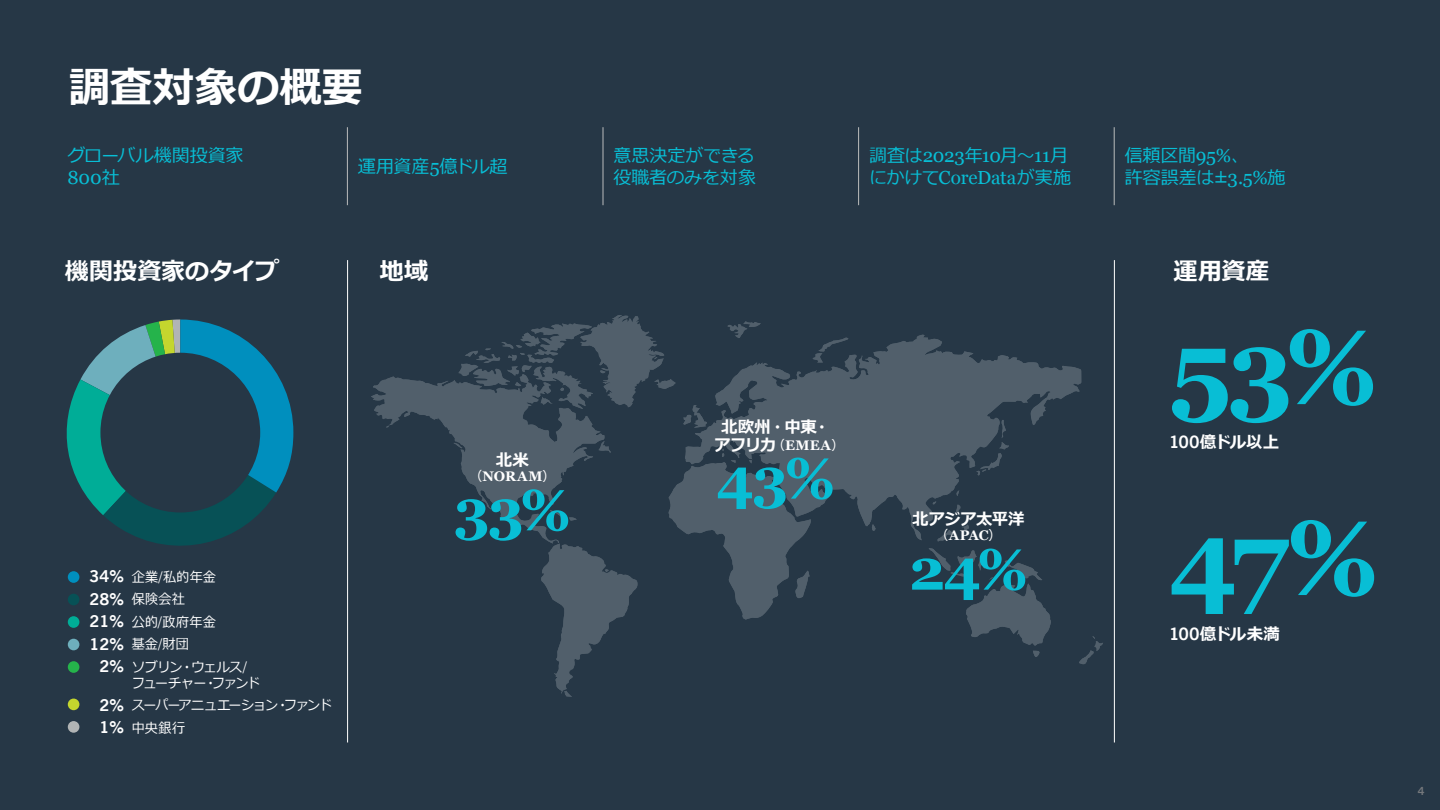
<style>
.page{position:relative;width:1440px;height:810px;background:#263746}
.page>*{position:absolute;margin:0;border:0;box-sizing:border-box;transform-origin:0 0}
.t1{font:700 105.3px "Georgia";color:#08bed5}
.t2{font:700 57.6px "Georgia";color:#08bed5}
.Headline_1{font:700 42px "Meiryo";letter-spacing:.005em;color:#fff}
.t3{font:700 24px "Meiryo";letter-spacing:.005em;color:#fff}
.t4{font:18.9px "Georgia";letter-spacing:-.01em;color:#08bed5}
.t5{font:18px "Meiryo";letter-spacing:-.005em;color:#08bed5}
.t6{font:700 16.5px "Meiryo";letter-spacing:-.025em;color:#fff}
.t7{font:700 16.5px/22.5px "News Gothic BT";color:#fff;text-align:right}
.t8{font:13.8px/22.5px "Meiryo";letter-spacing:.005em;color:#fff;scale:.95 1}
.t9{font:13.8px/22.5px "Meiryo";letter-spacing:-.07em;color:#fff;scale:.95 1}
.t10{font:700 13.8px "Georgia";letter-spacing:-.015em;color:#fff}
.Appendix{font:700 11.25px "News Gothic BT";color:#75787c}
.s1{font-family:"Meiryo";font-size:18px}
.s2{font-family:"Georgia";font-size:18.9px}
.s3{font-family:"News Gothic BT";font-size:14.55px}
.s4{font-family:"Meiryo";font-weight:400;font-size:13.2px}
.s5{font-weight:400;font-size:13.2px}
.s6{font-family:"Georgia";font-size:13.8px}
.s7{font-family:"News Gothic BT";font-size:17.4px}
</style>
<div class="page">
<hr style="left:347px;top:127px;width:1px;height:78px;background:#babcbc">
<hr style="left:603px;top:127px;width:1px;height:78px;background:#babcbc">
<hr style="left:858px;top:127px;width:1px;height:78px;background:#babcbc">
<hr style="left:1114px;top:127px;width:1px;height:78px;background:#babcbc">
<svg style="left:848px;top:334px;width:233px;height:206px;fill:#4c5b67"></svg>
<svg style="left:938px;top:530px;width:15px;height:11px"></svg>
<svg style="left:956px;top:505px;width:5px;height:8px"></svg>
<svg style="left:962px;top:525px;width:8px;height:6px"></svg>
<svg style="left:872px;top:524px;width:4px;height:7px"></svg>
<svg style="left:956px;top:490px;width:3px;height:6px"></svg>
<svg style="left:976px;top:420px;width:33px;height:55px"></svg>
<svg style="left:1079px;top:636px;width:24px;height:29px"></svg>
<svg style="left:929px;top:548px;width:122px;height:109px"></svg>
<svg style="left:371px;top:315px;width:477px;height:382px"></svg>
<hr style="left:347px;top:260px;width:1px;height:482px;background:#fff">
<hr style="left:1114px;top:260px;width:1px;height:482px;background:#fff">
<svg style="left:66px;top:320px;width:227px;height:226px"></svg>
<div style="left:100px;top:353px;width:160px;height:159px;background:#263746;border-radius:80px"></div>
<div style="left:68px;top:571px;width:11px;height:12px;background:#008fbe;border-radius:50%"></div>
<div style="left:68px;top:594px;width:11px;height:11px;background:#075156;border-radius:50%"></div>
<div style="left:68px;top:616px;width:11px;height:12px;background:#00ad97;border-radius:50%"></div>
<div style="left:68px;top:639px;width:11px;height:11px;background:#6eafbd;border-radius:50%"></div>
<div style="left:68px;top:661px;width:11px;height:12px;background:#25b34b;border-radius:50%"></div>
<div style="left:68px;top:699px;width:11px;height:11px;background:#c4d62e;border-radius:50%"></div>
<div style="left:68px;top:721px;width:11px;height:12px;background:#b1b4b5;border-radius:50%"></div>
<p class="Headline_1" style="left:68px;top:58px;width:296px">調査対象の概要</p>
<p class="t5" style="left:68px;top:143px;width:177px">グローバル機関投資家</p>
<p class="t4" style="left:68px;top:164px;width:54px">800<span class="s1">社</span></p>
<p class="t5" style="left:358px;top:154px;width:151px">運用資産<span class="s2">5</span>億ドル超</p>
<p class="t5" style="left:614px;top:143px;width:143px">意思決定ができる</p>
<p class="t5" style="left:614px;top:165px;width:144px">役職者のみを対象</p>
<p class="t4" style="left:869px;top:141px;width:201px"><span class="s1">調査は</span>2023<span class="s1">年</span>10<span class="s1">月～</span>11<span class="s1">月</span></p>
<p class="t4" style="left:869px;top:164px;width:203px"><span class="s1">にかけて</span>CoreData<span class="s1">が実施</span></p>
<p class="t5" style="left:1125px;top:143px;width:126px">信頼区間<span class="s2">95%</span>、</p>
<p class="t5" style="left:1125px;top:165px;width:162px">許容誤差は±<span class="s2">3.5%</span>施</p>
<p class="t3" style="left:65px;top:255px;width:216px">機関投資家のタイプ</p>
<p class="t3" style="left:380px;top:255px;width:50px">地域</p>
<p class="t3" style="left:1174px;top:255px;width:98px">運用資産</p>
<p class="t7" style="left:89px;top:565px;width:36px">34%<br>28%<br>21%<br>12%<br>2%</p>
<p class="t7" style="left:99px;top:694px;width:26px;text-align:left">2%<br>1%</p>
<p class="t8" style="left:132px;top:566px;width:123px">企業<span class="s3">/</span>私的年金<br>保険会社<br>公的<span class="s3">/</span>政府年金<br>基金<span class="s3">/</span>財団<br>ソブリン・ウェルス<span class="s3">/</span></p>
<p class="t9" style="left:132px;top:672px;width:212px">フューチャー・ファンド<br>スーパーアニュエーション・ファンド中央銀行</p>
<p class="t6" style="left:496px;top:449px;width:35px">北米</p>
<p class="t10" style="left:469px;top:466px;width:87px"><span class="s4">（</span>NORAM<span class="s4">）</span></p>
<p class="t2" style="left:454px;top:467px;width:118px">33%</p>
<p class="t6" style="left:721px;top:415px;width:111px">北欧州・中東・</p>
<p class="t6" style="left:714px;top:433px;width:132px">アフリカ<span class="s5">（</span><span class="s6">EMEA</span><span class="s5">）</span></p>
<p class="t2" style="left:716px;top:435px;width:120px">43%</p>
<p class="t6" style="left:912px;top:507px;width:114px">北アジア太平洋</p>
<p class="t10" style="left:935px;top:525px;width:68px"><span class="s4">（</span>APAC<span class="s4">）</span></p>
<p class="t2" style="left:909px;top:526px;width:120px">24%</p>
<p class="t1" style="left:1169px;top:288px;width:210px">53%</p>
<p class="t6" style="left:1169px;top:430px;width:112px"><span class="s7">100</span>億ドル以上</p>
<p class="t1" style="left:1169px;top:479px;width:211px">47%</p>
<p class="t6" style="left:1169px;top:623px;width:112px"><span class="s7">100</span>億ドル未満</p>
<p class="Appendix" style="left:1418px;top:784px;width:8px">4</p>
</div>
